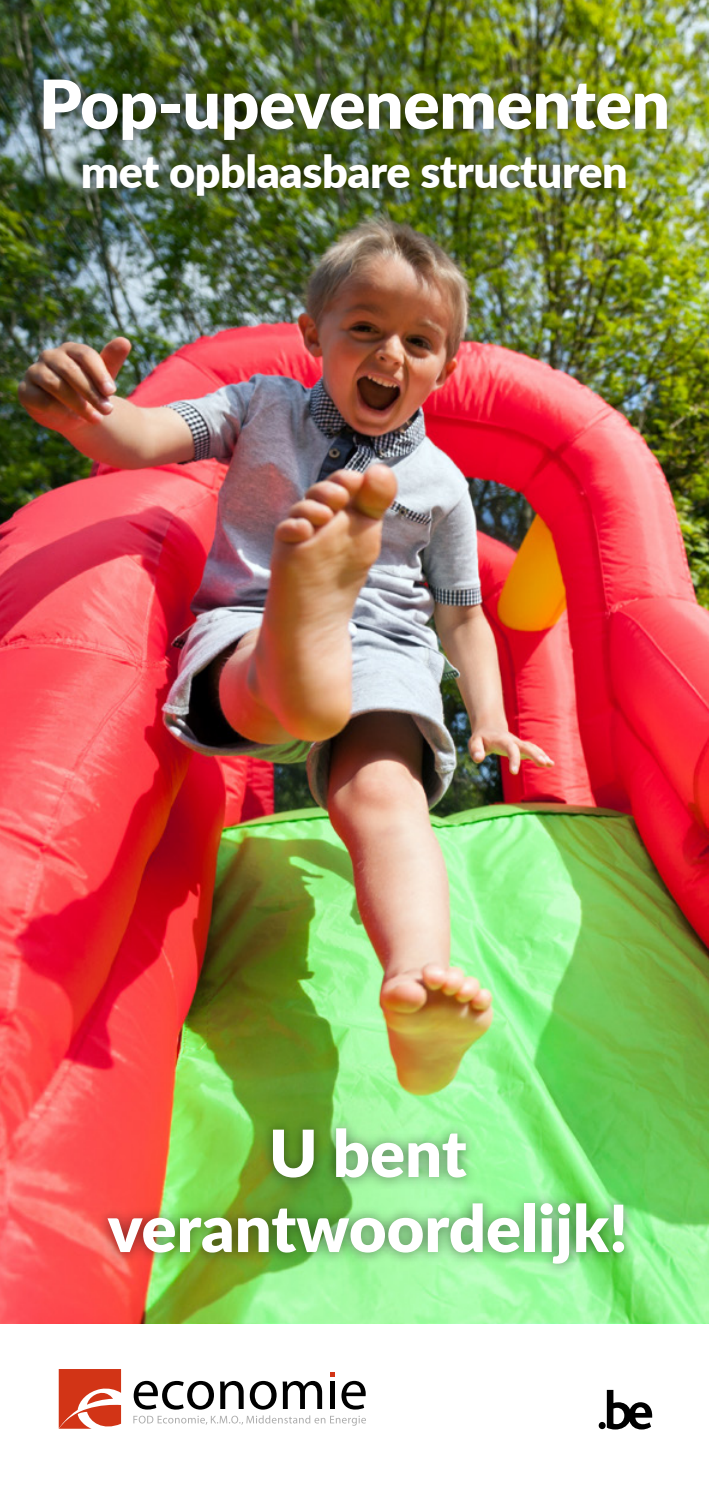
<style>
.page{position:relative;width:709px;height:1489px;background:#fff}
.page>*{position:absolute;margin:0;border:0;box-sizing:border-box;transform-origin:0 0}
.txt{font:900 67.5px "Lato";letter-spacing:-.005em;color:#fff}
.txt-2{font:900 65px/75px "Lato";color:#fff;text-align:center}
.txt-3{font:900 45px "Lato";letter-spacing:-.01em;color:#fff}
</style>
<div class="page">
<img style="left:0;top:0;width:709px;height:1323px">
<svg style="left:134px;top:1380px;width:80px;height:29px"></svg>
<svg style="left:220px;top:1380px;width:24px;height:28px"></svg>
<svg style="left:250px;top:1380px;width:26px;height:29px"></svg>
<svg style="left:283px;top:1380px;width:39px;height:28px"></svg>
<div style="left:330px;top:1381px;width:5px;height:27px;background:#000"></div>
<svg style="left:341px;top:1380px;width:25px;height:29px"></svg>
<svg style="left:330px;top:1372px;width:5px;height:4px"></svg>
<svg style="left:133px;top:1415px;width:233px;height:10px"></svg>
<svg style="left:59px;top:1369px;width:63px;height:60px"></svg>
<svg style="left:598px;top:1421px;width:7px;height:7px"></svg>
<svg style="left:607px;top:1389px;width:45px;height:40px"></svg>
<div style="left:30px;top:66px;width:649px;height:142px;background:#000;opacity:.5"></div>
<div style="left:95px;top:1114px;width:541px;height:161px;background:#000;opacity:.5"></div>
<p class="txt" style="left:39px;top:53px;width:632px">Pop-upevenementen</p>
<p class="txt-3" style="left:81px;top:137px;width:548px">met opblaasbare structuren</p>
<p class="txt-2" style="left:108px;top:1112px;width:522px">U bent verantwoordelijk!</p>
</div>
